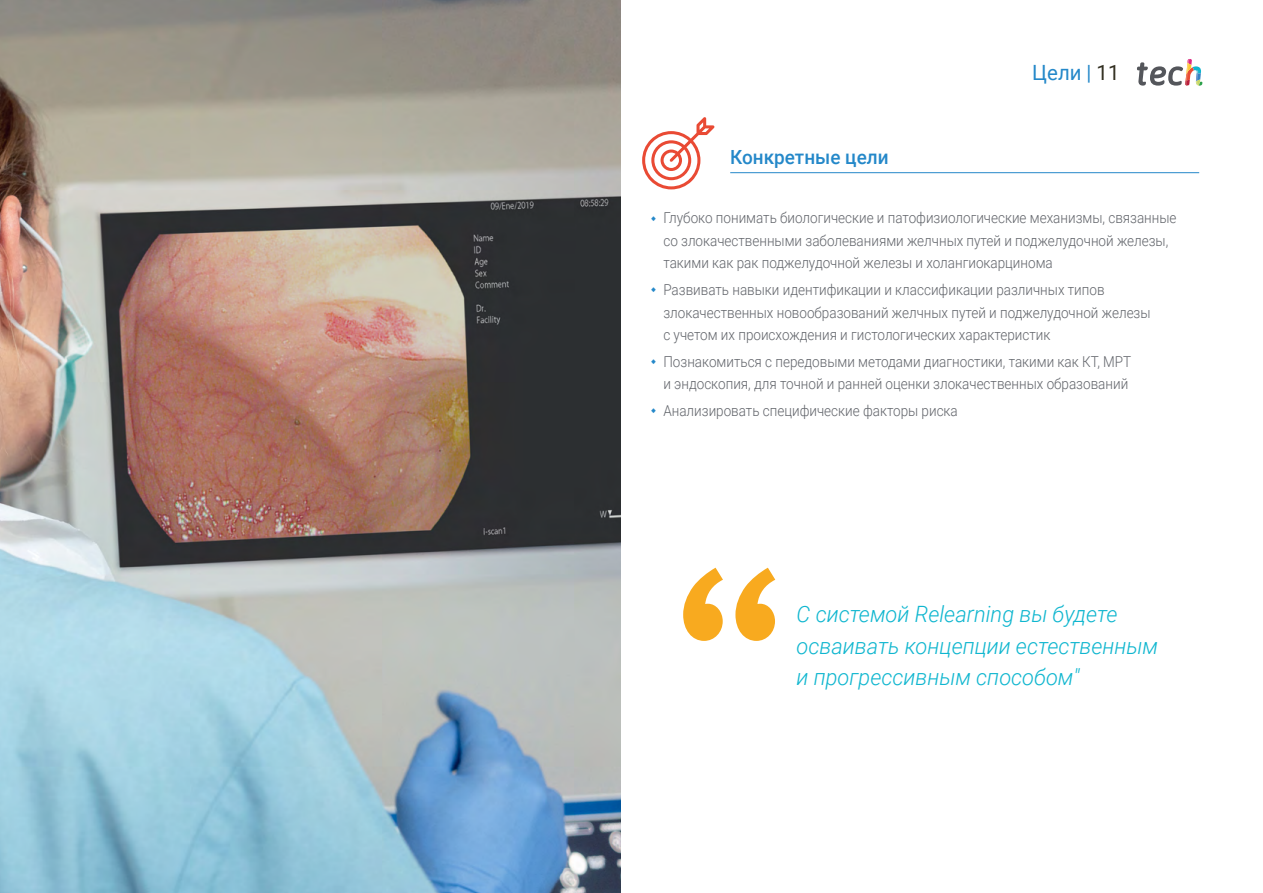
<style>
.page{position:relative;width:1263px;height:893px;background:#fff}
.page>*{position:absolute;margin:0;border:0;box-sizing:border-box;transform-origin:0 0}
.t1{font:italic 300 22.5px/31.5px "Roboto";color:#0fb6cf}
.t2{font:21px "Roboto";color:#2488c9}
.t3{font:500 19.5px "Roboto";color:#2488c9}
.t4{font:300 15px/22.5px "Roboto";color:#61646a;scale:.9 1}
.s1{color:#312e20}
</style>
<div class="page">
<hr style="left:730px;top:172px;width:469px;height:1px;background:#2488c9">
<svg style="left:642px;top:117px;width:72px;height:72px"></svg>
<img style="left:0;top:0;width:621px;height:893px">
<svg style="left:683px;top:568px;width:92px;height:73px"></svg>
<svg style="left:1137px;top:59px;width:65px;height:27px"></svg>
<h3 class="t3" style="left:730px;top:144px;width:160px">Конкретные цели</h3>
<h2 class="t2" style="left:1032px;top:57px;width:89px">Цели | <span class="s1">11</span></h2>
<p class="t4" style="left:663px;top:206px;width:572px">Глубоко понимать биологические и патофизиологические механизмы, связанные со злокачественными заболеваниями желчных путей и поджелудочной железы, такими как рак поджелудочной железы и холангиокарцинома</p>
<p class="t4" style="left:663px;top:278px;width:543px">Развивать навыки идентификации и классификации различных типов злокачественных новообразований желчных путей и поджелудочной железы с учетом их происхождения и гистологических характеристик</p>
<p class="t4" style="left:663px;top:350px;width:521px">Познакомиться с передовыми методами диагностики, такими как КТ, МРТ и эндоскопия, для точной и ранней оценки злокачественных образований</p>
<p class="t4" style="left:663px;top:399px;width:329px">Анализировать специфические факторы риска</p>
<h1 class="t1" style="left:796px;top:598px;width:363px">С системой Relearning вы будете осваивать концепции естественным и прогрессивным способом"</h1>
</div>
